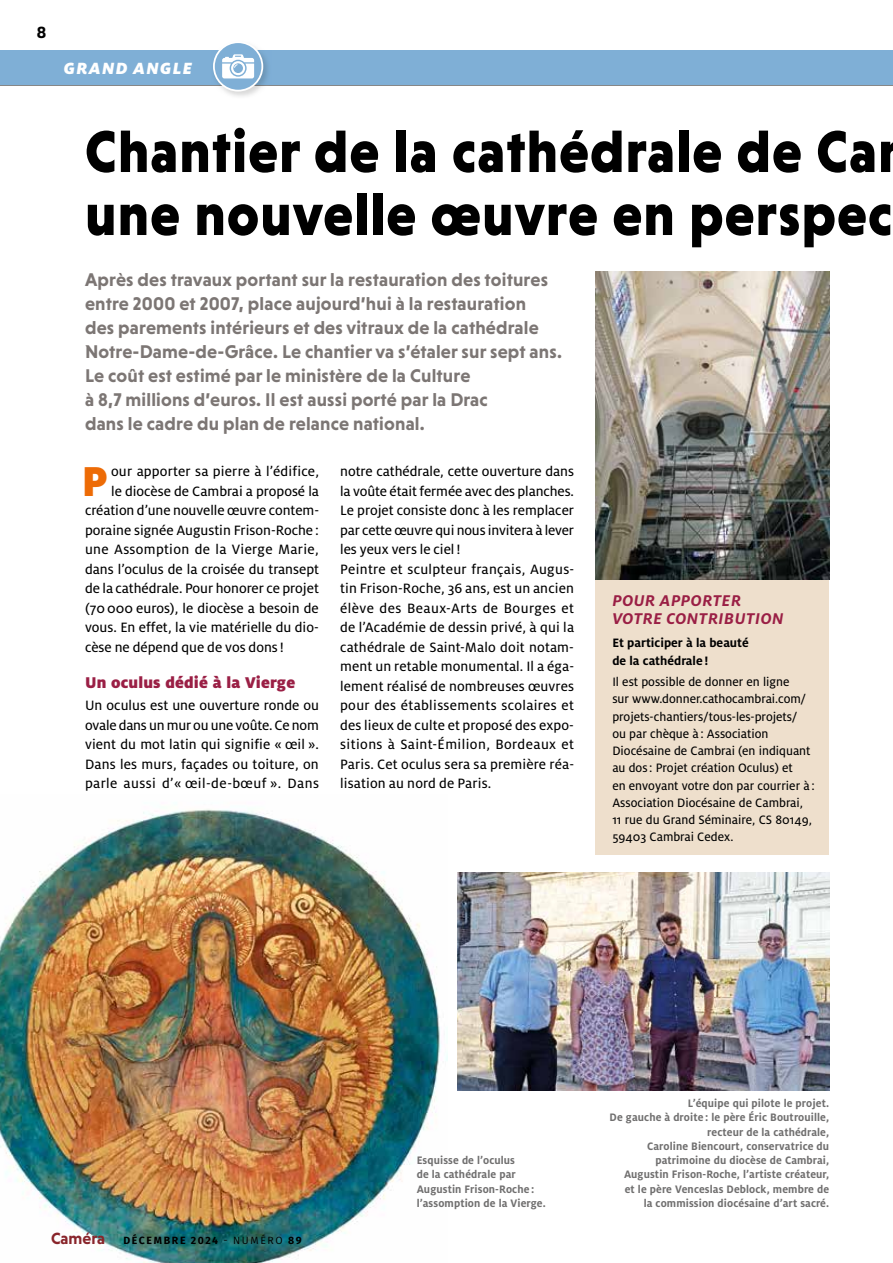
<style>
.page{position:relative;width:893px;height:1263px;background:#fff}
.page>*{position:absolute;margin:0;border:0;box-sizing:border-box;transform-origin:0 0}
.t1{font:900 60px/63px "Niveau Grotesk";letter-spacing:.02em;color:#000;scale:.94 1}
.t2{font:900 46.35px "Milo OT";color:#ed6b06;scale:.95 1}
.t3{font:700 18.75px/24px "Niveau Grotesk";letter-spacing:.01em;color:#7c7674}
.t4{font:italic 900 18px "Milo OT";letter-spacing:.07em;color:#fff}
.t5{font:italic 700 17.25px/18px "Milo OT";letter-spacing:.03em;color:#9a1f45}
.t6{font:900 17.25px "Milo OT";letter-spacing:.01em;color:#9a1f45}
.t7{font:700 16.5px "Pluto Cond";color:#000}
.t8{font:15px/19.5px "Milo OT Text";letter-spacing:.005em;color:#000;text-align:justify}
.t9{font:13.5px/17.2px "Milo OT Text";color:#000}
.t10{font:700 13.5px/18px "Milo OT";color:#000}
.t11{font:700 12px/14.2px "Milo OT";letter-spacing:.01em;color:#706f6f;scale:.95 1}
.t12{font:700 10.5px "Fira Sans";letter-spacing:.16em;color:#000}
.s1{font-family:"Niveau Grotesk";font-size:16.5px;color:#89252b}
.s2{font-weight:400}
</style>
<div class="page">
<img style="left:0;top:809px;width:447px;height:454px">
<img style="left:595px;top:272px;width:234px;height:308px">
<img style="left:457px;top:873px;width:372px;height:218px">
<hr style="left:0;top:85px;width:893px;height:1px;background:#878787">
<div style="left:0;top:50px;width:893px;height:34px;background:#7fafd6"></div>
<img style="left:220px;top:47px;width:42px;height:49px">
<img style="left:211px;top:50px;width:60px;height:36px">
<svg style="left:214px;top:42px;width:48px;height:49px"></svg>
<div style="left:213px;top:41px;width:50px;height:51px;border:2px solid #fff;border-radius:50%"></div>
<svg style="left:222px;top:54px;width:32px;height:24px"></svg>
<div style="left:595px;top:580px;width:234px;height:274px;background:#eedfcc"></div>
<p class="t7" style="left:37px;top:23px;width:12px">8</p>
<p class="t4" style="left:64px;top:58px;width:130px">GRAND ANGLE</p>
<h1 class="t1" style="left:85px;top:119px;width:860px">Chantier de la cathédrale de Ca une nouvelle œuvre en perspec</h1>
<p class="t3" style="left:85px;top:267px;width:478px">Après des travaux portant sur la restauration des toitures entre 2000 et 2007, place aujourd’hui à la restauration<br>des parements intérieurs et des vitraux de la cathédrale Notre-Dame-de-Grâce. Le chantier va s’étaler sur sept ans.<br>Le coût est estimé par le ministère de la Culture<br>à 8,7 millions d’euros. Il est aussi porté par la Drac<br>dans le cadre du plan de relance national.</p>
<h2 class="t2" style="left:82px;top:454px;width:29px">P</h2>
<p class="t8" style="left:111px;top:462px;width:209px">our apporter sa pierre à l’édifice,</p>
<p class="t8" style="left:111px;top:481px;width:209px">le diocèse de Cambrai a proposé la</p>
<p class="t8" style="left:85px;top:501px;width:235px">création d’une nouvelle œuvre contem-</p>
<p class="t8" style="left:85px;top:520px;width:235px">poraine signée Augustin Frison-Roche :</p>
<p class="t8" style="left:85px;top:540px;width:235px">une Assomption de la Vierge Marie,</p>
<p class="t8" style="left:85px;top:559px;width:236px">dans l’oculus de la croisée du transept</p>
<p class="t8" style="left:85px;top:579px;width:235px">de la cathédrale. Pour honorer ce projet</p>
<p class="t8" style="left:85px;top:598px;width:235px">(70 000 euros), le diocèse a besoin de</p>
<p class="t8" style="left:85px;top:618px;width:235px">vous. En effet, la vie matérielle du dio-</p>
<p class="t8" style="left:85px;top:637px;width:200px">cèse ne dépend que de vos dons !</p>
<p class="t6" style="left:85px;top:672px;width:212px">Un oculus dédié à la Vierge</p>
<p class="t8" style="left:85px;top:696px;width:236px">Un oculus est une ouverture ronde ou ovale dans un mur ou une voûte. Ce nom vient du mot latin qui signifie « œil ».<br>Dans les murs, façades ou toiture, on parle aussi d’« œil-de-bœuf ». Dans</p>
<p class="t8" style="left:340px;top:462px;width:235px;text-align:left">notre cathédrale, cette ouverture dans la voûte était fermée avec des planches.<br>Le projet consiste donc à les remplacer par cette œuvre qui nous invitera à lever les yeux vers le ciel !<br>Peintre et sculpteur français, Augus&shy;tin Frison-Roche, 36 ans, est un ancien élève des Beaux-Arts de Bourges et de l’Académie de dessin privé, à qui la cathédrale de Saint-Malo doit notam&shy;ment un retable monumental. Il a éga&shy;lement réalisé de nombreuses œuvres pour des établissements scolaires et des lieux de culte et proposé des expo&shy;sitions à Saint-Émilion, Bordeaux et Paris. Cet oculus sera sa première réa&shy;lisation au nord de Paris.</p>
<p class="t5" style="left:612px;top:592px;width:173px">POUR APPORTER<br>VOTRE CONTRIBUTION</p>
<p class="t10" style="left:612px;top:633px;width:138px">Et participer à la beauté de la cathédrale !</p>
<p class="t9" style="left:612px;top:673px;width:204px">Il est possible de donner en ligne<br>sur www.donner.cathocambrai.com/ projets-chantiers/tous-les-projets/<br>ou par chèque à : Association Diocésaine de Cambrai (en indiquant au dos : Projet création Oculus) et<br>en envoyant votre don par courrier à :<br>Association Diocésaine de Cambrai, 11 rue du Grand Séminaire, CS 80149, 59403 Cambrai Cedex.</p>
<p class="t11" style="left:417px;top:1153px;width:137px">Esquisse de l’oculus<br>de la cathédrale par<br>Augustin Frison-Roche : l’assomption de la Vierge.</p>
<p class="t11" style="left:610px;top:1096px;width:233px;text-align:right">L’équipe qui pilote le projet.<br>De gauche à droite : le père Éric Boutrouille, recteur de la cathédrale,<br>Caroline Biencourt, conservatrice du patrimoine du diocèse de Cambrai, Augustin Frison-Roche, l’artiste créateur,<br>et le père Venceslas Deblock, membre de<br>la commission diocésaine d’art sacré.</p>
<p class="t12" style="left:51px;top:1231px;width:252px"><span class="s1">Caméra</span> DÉCEMBRE 2024 <span class="s2">- NUMÉRO</span> 89</p>
</div>
